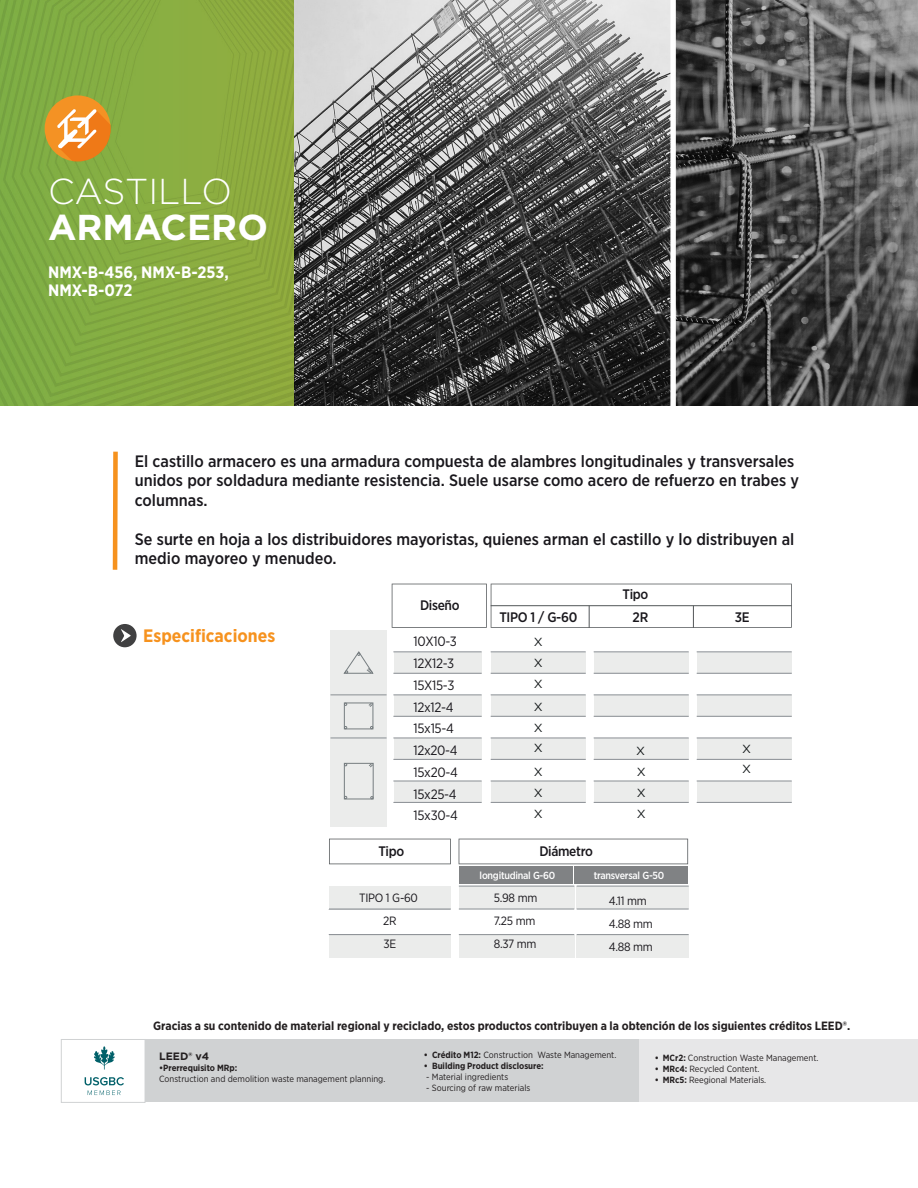
<style>
.page{position:relative;width:918px;height:1188px;background:#fff}
.page>*{position:absolute;margin:0;border:0;box-sizing:border-box;transform-origin:0 0}
.t1{font:300 36px "Gotham";color:#fff}
.t2{font:700 36px "Gotham";color:#fff}
.t3{font:700 18px "Gotham Narrow";color:#f6921e}
.t4{font:500 16.5px/19.5px "Gotham Narrow";color:#19171c}
.t5{font:700 16.5px/18px "Gotham Narrow";color:#fff}
.t6{font:500 13.8px "Gotham Narrow";letter-spacing:-.025em;color:#19171c}
.t7{font:13.5px/21.8px "Gotham Narrow";letter-spacing:-.025em;color:#19171c}
.t8{font:700 12px "Gotham Narrow";color:#231f20}
.t9{font:12px/22.8px "Gotham Narrow";letter-spacing:-.025em;color:#19171c}
.t10{font:11.7px/20.9px "Gotham";color:#121718;text-align:justify;scale:1.06 1}
.t11{font:700 10.65px "Gotham";color:#231f20}
.t12{font:500 10.35px "Gotham Narrow";letter-spacing:-.025em;color:#fff}
.t13{font:9px "Gotham Narrow";color:#231f20}
.t14{font:700 9px "Gotham Narrow";color:#231f20}
.s1{font-weight:700}
</style>
<div class="page">
<img style="left:0;top:0;width:918px;height:406px">
<div style="left:145px;top:1039px;width:494px;height:63px;background:#d0d2d3"></div>
<div style="left:639px;top:1039px;width:279px;height:63px;background:#e7e7e8"></div>
<svg style="left:94px;top:1046px;width:21px;height:24px"></svg>
<svg style="left:85px;top:1077px;width:39px;height:18px"></svg>
<div style="left:61px;top:1039px;width:84px;height:64px;border:1px solid #d0d2d3"></div>
<div style="left:113px;top:624px;width:24px;height:23px;background:#404041;border-radius:50%"></div>
<svg style="left:121px;top:629px;width:10px;height:13px"></svg>
<svg style="left:113px;top:452px;width:5px;height:118px"></svg>
<div style="left:45px;top:95px;width:66px;height:67px;background:#f49224;border-radius:50%"></div>
<svg style="left:57px;top:109px;width:54px;height:53px"></svg>
<div style="left:459px;top:886px;width:115px;height:23px;background:#ebeceb"></div>
<div style="left:577px;top:886px;width:112px;height:23px;background:#ebeceb"></div>
<div style="left:329px;top:886px;width:122px;height:23px;background:#ebeceb"></div>
<div style="left:459px;top:935px;width:115px;height:23px;background:#ebeceb"></div>
<div style="left:577px;top:935px;width:112px;height:23px;background:#ebeceb"></div>
<div style="left:329px;top:935px;width:122px;height:23px;background:#ebeceb"></div>
<hr style="left:577px;top:886px;width:112px;height:1px;background:#888d92">
<hr style="left:577px;top:909px;width:112px;height:1px;background:#888d92">
<hr style="left:459px;top:886px;width:115px;height:1px;background:#888d92">
<hr style="left:459px;top:909px;width:115px;height:1px;background:#888d92">
<hr style="left:577px;top:934px;width:112px;height:1px;background:#888d92">
<hr style="left:459px;top:934px;width:115px;height:1px;background:#888d92">
<hr style="left:329px;top:909px;width:122px;height:1px;background:#888d92">
<hr style="left:329px;top:934px;width:122px;height:1px;background:#888d92">
<svg style="left:459px;top:839px;width:229px;height:25px"></svg>
<svg style="left:329px;top:839px;width:122px;height:25px"></svg>
<div style="left:459px;top:867px;width:114px;height:17px;background:#808284"></div>
<div style="left:574px;top:867px;width:114px;height:17px;background:#808284"></div>
<div style="left:330px;top:738px;width:57px;height:88px;background:#ebeceb"></div>
<div style="left:344px;top:763px;width:30px;height:36px;border:1px solid #767d80"></div>
<svg style="left:368px;top:762px;width:6px;height:6px"></svg>
<div style="left:394px;top:695px;width:88px;height:21px;background:#ebeceb"></div>
<div style="left:394px;top:652px;width:88px;height:21px;background:#ebeceb"></div>
<hr style="left:393px;top:652px;width:89px;height:1px;background:#898e93">
<hr style="left:393px;top:673px;width:89px;height:1px;background:#898e93">
<hr style="left:393px;top:695px;width:89px;height:1px;background:#898e93">
<hr style="left:393px;top:716px;width:89px;height:1px;background:#898e93">
<div style="left:394px;top:781px;width:88px;height:21px;background:#ebeceb"></div>
<div style="left:394px;top:738px;width:88px;height:21px;background:#ebeceb"></div>
<hr style="left:393px;top:738px;width:89px;height:1px;background:#898e93">
<hr style="left:393px;top:759px;width:89px;height:1px;background:#898e93">
<hr style="left:393px;top:781px;width:89px;height:1px;background:#898e93">
<hr style="left:393px;top:802px;width:89px;height:1px;background:#898e93">
<div style="left:491px;top:695px;width:95px;height:21px;background:#ebeceb"></div>
<div style="left:491px;top:652px;width:95px;height:21px;background:#ebeceb"></div>
<hr style="left:491px;top:652px;width:95px;height:1px;background:#898e93">
<hr style="left:491px;top:673px;width:95px;height:1px;background:#898e93">
<hr style="left:491px;top:695px;width:95px;height:1px;background:#898e93">
<hr style="left:491px;top:716px;width:95px;height:1px;background:#898e93">
<div style="left:491px;top:781px;width:95px;height:21px;background:#ebeceb"></div>
<div style="left:491px;top:738px;width:95px;height:21px;background:#ebeceb"></div>
<hr style="left:491px;top:738px;width:95px;height:1px;background:#898e93">
<hr style="left:491px;top:759px;width:95px;height:1px;background:#898e93">
<hr style="left:491px;top:781px;width:95px;height:1px;background:#898e93">
<hr style="left:491px;top:802px;width:95px;height:1px;background:#898e93">
<div style="left:594px;top:695px;width:95px;height:21px;background:#ebeceb"></div>
<div style="left:594px;top:652px;width:95px;height:21px;background:#ebeceb"></div>
<hr style="left:594px;top:652px;width:95px;height:1px;background:#898e93">
<hr style="left:594px;top:673px;width:95px;height:1px;background:#898e93">
<hr style="left:594px;top:695px;width:95px;height:1px;background:#898e93">
<hr style="left:594px;top:716px;width:95px;height:1px;background:#898e93">
<div style="left:594px;top:781px;width:95px;height:21px;background:#ebeceb"></div>
<div style="left:594px;top:738px;width:95px;height:21px;background:#ebeceb"></div>
<hr style="left:594px;top:738px;width:95px;height:1px;background:#898e93">
<hr style="left:594px;top:759px;width:95px;height:1px;background:#898e93">
<hr style="left:594px;top:781px;width:95px;height:1px;background:#898e93">
<hr style="left:594px;top:802px;width:95px;height:1px;background:#898e93">
<div style="left:697px;top:695px;width:95px;height:21px;background:#ebeceb"></div>
<div style="left:697px;top:652px;width:95px;height:21px;background:#ebeceb"></div>
<hr style="left:697px;top:652px;width:95px;height:1px;background:#898e93">
<hr style="left:697px;top:673px;width:95px;height:1px;background:#898e93">
<hr style="left:697px;top:695px;width:95px;height:1px;background:#898e93">
<hr style="left:697px;top:716px;width:95px;height:1px;background:#898e93">
<div style="left:697px;top:781px;width:95px;height:21px;background:#ebeceb"></div>
<div style="left:697px;top:738px;width:95px;height:21px;background:#ebeceb"></div>
<hr style="left:697px;top:738px;width:95px;height:1px;background:#898e93">
<hr style="left:697px;top:759px;width:95px;height:1px;background:#898e93">
<hr style="left:697px;top:781px;width:95px;height:1px;background:#898e93">
<hr style="left:697px;top:802px;width:95px;height:1px;background:#898e93">
<div style="left:330px;top:630px;width:57px;height:65px;background:#ebeceb"></div>
<div style="left:330px;top:695px;width:57px;height:43px;background:#ebeceb"></div>
<svg style="left:343px;top:651px;width:31px;height:23px"></svg>
<hr style="left:330px;top:695px;width:57px;height:1px;background:#898e93">
<hr style="left:330px;top:738px;width:57px;height:1px;background:#898e93">
<div style="left:344px;top:703px;width:29px;height:26px;border:1px solid #767d80"></div>
<svg style="left:368px;top:702px;width:6px;height:6px"></svg>
<svg style="left:392px;top:584px;width:400px;height:44px"></svg>
<h1 class="t1" style="left:48px;top:171px;width:185px">CASTILLO</h1>
<h1 class="t2" style="left:48px;top:203px;width:221px">ARMACERO</h1>
<p class="t5" style="left:48px;top:263px;width:182px">NMX-B-456, NMX-B-253,<br>NMX-B-072</p>
<p class="t4" style="left:135px;top:451px;width:666px">El castillo armacero es una armadura compuesta de alambres longitudinales y transversales unidos por soldadura mediante resistencia. Suele usarse como acero de refuerzo en trabes y columnas.</p>
<p class="t4" style="left:135px;top:529px;width:661px">Se surte en hoja a los distribuidores mayoristas, quienes arman el castillo y lo distribuyen al medio mayoreo y menudeo.</p>
<p class="t3" style="left:143px;top:624px;width:133px">Especificaciones</p>
<p class="t6" style="left:420px;top:596px;width:41px">Diseño</p>
<p class="t6" style="left:623px;top:585px;width:27px">Tipo</p>
<p class="t6" style="left:499px;top:608px;width:80px">TIPO 1 / G-60</p>
<p class="t6" style="left:633px;top:608px;width:17px">2R</p>
<p class="t6" style="left:735px;top:608px;width:16px">3E</p>
<p class="t7" style="left:414px;top:631px;width:46px">10X10-3<br>12X12-3<br>15X15-3<br>12x12-4<br>15x15-4<br>12x20-4<br>15x20-4<br>15x25-4<br>15x30-4</p>
<p class="t10" style="left:534px;top:631px;width:10px">X X X</p>
<p class="t10" style="left:534px;top:696px;width:10px">X X X</p>
<p class="t10" style="left:534px;top:761px;width:10px">X X X</p>
<p class="t10" style="left:637px;top:761px;width:10px">X X X</p>
<p class="t10" style="left:636px;top:740px;width:10px">X</p>
<p class="t10" style="left:742px;top:739px;width:10px;line-height:20px">X<br>X</p>
<p class="t6" style="left:379px;top:843px;width:27px">Tipo</p>
<p class="t6" style="left:539px;top:843px;width:55px">Diámetro</p>
<p class="t12" style="left:480px;top:868px;width:77px">longitudinal G-60</p>
<p class="t12" style="left:594px;top:868px;width:72px">transversal G-50</p>
<p class="t9" style="left:359px;top:887px;width:60px;text-align:center">TIPO 1 G-60<br>2R<br>3E</p>
<p class="t9" style="left:609px;top:889px;width:45px">4.11 mm<br>4.88 mm<br>4.88 mm</p>
<p class="t9" style="left:494px;top:887px;width:45px">5.98 mm<br>7.25 mm<br>8.37 mm</p>
<p class="t8" style="left:153px;top:1018px;width:699px">Gracias a su contenido de material regional y reciclado, estos productos contribuyen a la obtención de los siguientes créditos LEED®.</p>
<p class="t14" style="left:159px;top:1062px;width:80px">•Prerrequisito MRp:</p>
<p class="t13" style="left:159px;top:1073px;width:228px">Construction and demolition waste management planning.</p>
<p class="t11" style="left:159px;top:1049px;width:52px">LEED® v4</p>
<p class="t13" style="left:424px;top:1050px;width:194px"><span class="s1">• Crédito M12:</span> Construction Waste Management.</p>
<p class="t14" style="left:424px;top:1060px;width:121px">• Building Product disclosure:</p>
<p class="t13" style="left:426px;top:1071px;width:84px">- Material ingredients</p>
<p class="t13" style="left:426px;top:1082px;width:106px">- Sourcing of raw materials</p>
<p class="t13" style="left:655px;top:1053px;width:165px"><span class="s1">• MCr2:</span> Construction Waste Management.</p>
<p class="t13" style="left:655px;top:1063px;width:106px"><span class="s1">• MRc4:</span> Recycled Content.</p>
<p class="t13" style="left:655px;top:1074px;width:113px"><span class="s1">• MRc5:</span> Reegional Materials.</p>
</div>
